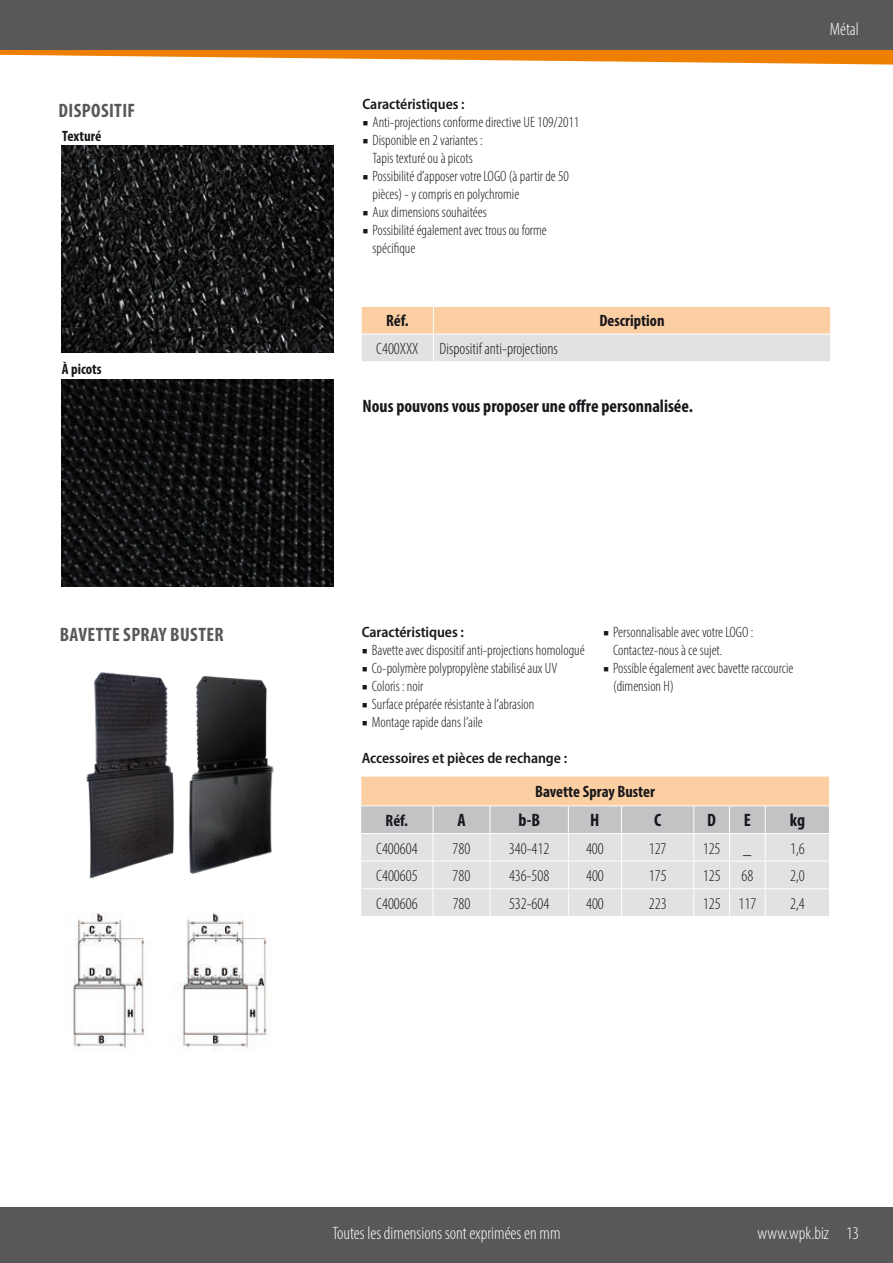
<style>
.page{position:relative;width:893px;height:1263px;background:#fff}
.page>*{position:absolute;margin:0;border:0;box-sizing:border-box;transform-origin:0 0}
.t1{font:700 condensed 19.5px "Myriad Pro";letter-spacing:.02em;color:#58585a}
.t2{font:700 condensed 18px "Myriad Pro";color:#1a171c}
.t3{font:300 condensed 18px "Myriad Pro";color:#fff}
.t4{font:300 condensed 16.5px "Myriad Pro";color:#1a171c}
.t5{font:700 condensed 16.5px "Myriad Pro";color:#1a171c}
.t6{font:300 condensed 15px/18px "Myriad Pro";color:#1a171c}
.t7{font:600 semi-condensed 15px "Myriad Pro";letter-spacing:-.005em;color:#1a171c}
.t8{font:700 condensed 15px "Myriad Pro";color:#1a171c}
.s1{font-family:"Minion Pro";font-weight:400;font-stretch:normal}
</style>
<div class="page">
<img style="left:62px;top:146px;width:272px;height:207px">
<img style="left:62px;top:379px;width:272px;height:207px">
<svg style="left:361px;top:306px;width:470px;height:55px;background:#efdac4"></svg>
<img style="left:73px;top:672px;width:201px;height:378px">
<svg style="left:361px;top:776px;width:469px;height:140px;background:#e2d9d1"></svg>
<svg style="left:0;top:50px;width:893px;height:15px;fill:#ee7f00"></svg>
<div style="left:0;top:0;width:893px;height:50px;background:#58585a"></div>
<div style="left:0;top:1208px;width:893px;height:55px;background:#58585a"></div>
<h1 class="t1" style="left:59px;top:98px;width:78px">DISPOSITIF</h1>
<p class="t7" style="left:363px;top:95px;width:104px">Caractéristiques :</p>
<p class="t6" style="left:363px;top:113px;width:218px"><span class="s1">■</span> Anti-projections conforme directive UE 109/2011</p>
<p class="t6" style="left:363px;top:131px;width:122px;text-align:center"><span class="s1">■</span> Disponible en 2 variantes :<br>Tapis texturé ou à picots</p>
<p class="t6" style="left:373px;top:167px;width:198px;text-indent:-10px"><span class="s1">■</span> Possibilité d’apposer votre LOGO (à partir de 50 pièces) - y compris en polychromie</p>
<p class="t6" style="left:363px;top:203px;width:126px"><span class="s1">■</span> Aux dimensions souhaitées</p>
<p class="t6" style="left:373px;top:221px;width:176px;text-indent:-10px"><span class="s1">■</span> Possibilité également avec trous ou forme spécifique</p>
<p class="t8" style="left:62px;top:127px;width:41px">Texturé</p>
<p class="t8" style="left:62px;top:359px;width:41px">À picots</p>
<p class="t5" style="left:386px;top:311px;width:24px">Réf.</p>
<p class="t5" style="left:599px;top:311px;width:67px">Description</p>
<p class="t4" style="left:376px;top:339px;width:44px">C400XXX</p>
<p class="t4" style="left:439px;top:339px;width:120px">Dispositif anti-projections</p>
<p class="t2" style="left:363px;top:394px;width:332px">Nous pouvons vous proposer une offre personnalisée.</p>
<p class="t3" style="left:830px;top:19px;width:31px">Métal</p>
<h1 class="t1" style="left:60px;top:622px;width:165px">BAVETTE SPRAY BUSTER</h1>
<p class="t7" style="left:362px;top:623px;width:104px">Caractéristiques :</p>
<p class="t6" style="left:362px;top:641px;width:224px"><span class="s1">■</span> Bavette avec dispositif anti-projections homologué</p>
<p class="t6" style="left:362px;top:659px;width:197px"><span class="s1">■</span> Co-polymère polypropylène stabilisé aux UV</p>
<p class="t6" style="left:362px;top:677px;width:63px"><span class="s1">■</span> Coloris : noir</p>
<p class="t6" style="left:362px;top:695px;width:174px"><span class="s1">■</span> Surface préparée résistante à l’abrasion</p>
<p class="t6" style="left:362px;top:713px;width:123px"><span class="s1">■</span> Montage rapide dans l’aile</p>
<p class="t7" style="left:362px;top:749px;width:207px">Accessoires et pièces de rechange :</p>
<p class="t6" style="left:613px;top:623px;width:142px;text-indent:-10px"><span class="s1">■</span> Personnalisable avec votre LOGO :<br>Contactez-nous à ce sujet.</p>
<p class="t6" style="left:613px;top:659px;width:182px;text-indent:-10px"><span class="s1">■</span> Possible également avec bavette raccourcie (dimension H)</p>
<p class="t5" style="left:535px;top:781px;width:121px">Bavette Spray Buster</p>
<p class="t5" style="left:386px;top:810px;width:24px">Réf.</p>
<p class="t2" style="left:457px;top:809px;width:10px">A</p>
<p class="t2" style="left:518px;top:809px;width:23px">b-B</p>
<p class="t2" style="left:590px;top:809px;width:11px">H</p>
<p class="t2" style="left:654px;top:809px;width:9px">C</p>
<p class="t2" style="left:707px;top:809px;width:10px">D</p>
<p class="t2" style="left:744px;top:809px;width:9px">E</p>
<p class="t2" style="left:790px;top:809px;width:17px">kg</p>
<p class="t4" style="left:376px;top:838px;width:43px">C400604</p>
<p class="t4" style="left:453px;top:838px;width:19px">780</p>
<p class="t4" style="left:509px;top:838px;width:42px">340-412</p>
<p class="t4" style="left:586px;top:838px;width:19px">400</p>
<p class="t4" style="left:649px;top:838px;width:19px">127</p>
<p class="t4" style="left:703px;top:838px;width:19px">125</p>
<p class="t4" style="left:743px;top:838px;width:10px">_</p>
<p class="t4" style="left:790px;top:838px;width:16px">1,6</p>
<p class="t4" style="left:376px;top:866px;width:43px">C400605</p>
<p class="t4" style="left:453px;top:866px;width:19px">780</p>
<p class="t4" style="left:509px;top:866px;width:42px">436-508</p>
<p class="t4" style="left:586px;top:866px;width:19px">400</p>
<p class="t4" style="left:649px;top:866px;width:19px">175</p>
<p class="t4" style="left:703px;top:866px;width:19px">125</p>
<p class="t4" style="left:741px;top:866px;width:13px">68</p>
<p class="t4" style="left:790px;top:866px;width:16px">2,0</p>
<p class="t4" style="left:376px;top:893px;width:43px">C400606</p>
<p class="t4" style="left:453px;top:893px;width:19px">780</p>
<p class="t4" style="left:509px;top:893px;width:42px">532-604</p>
<p class="t4" style="left:586px;top:893px;width:19px">400</p>
<p class="t4" style="left:649px;top:893px;width:19px">223</p>
<p class="t4" style="left:703px;top:893px;width:55px">125 117</p>
<p class="t4" style="left:790px;top:893px;width:16px">2,4</p>
<p class="t3" style="left:332px;top:1222px;width:230px">Toutes les dimensions sont exprimées en mm</p>
<p class="t3" style="left:757px;top:1222px;width:103px">www.wpk.biz 13</p>
</div>
